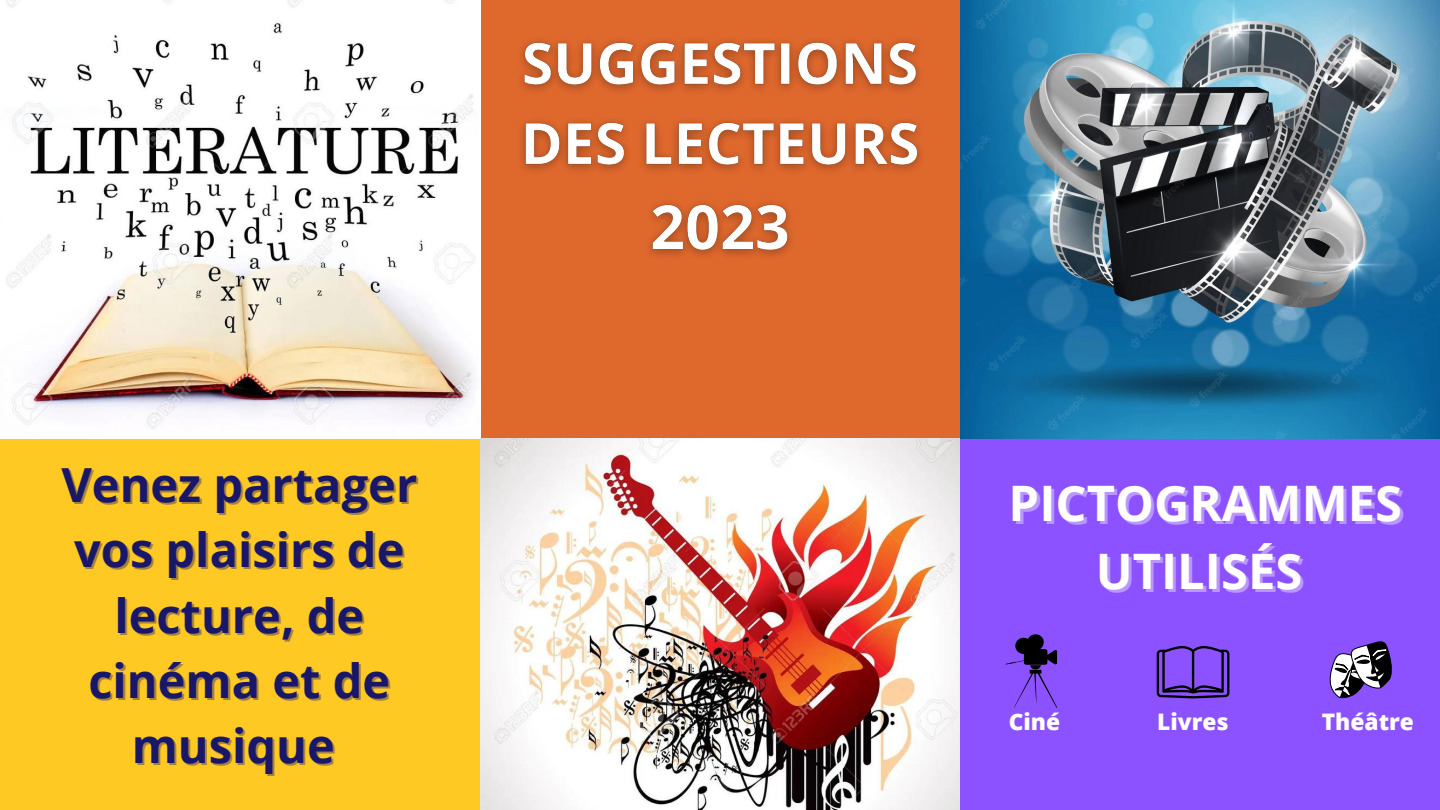
<style>
.page{position:relative;width:1440px;height:810px;background:#8c52ff}
.page>*{position:absolute;margin:0;border:0;box-sizing:border-box;transform-origin:0 0}
.t1{font:700 48.9px/68.2px "Open Sans";color:#fff;text-align:center}
.t2{font:700 47px/65.2px "Open Sans";color:#191769;text-align:center}
.t3{font:800 22.8px "Open Sans";color:#fff}
</style>
<div class="page">
<div style="left:480px;top:0;width:480px;height:439px;background:#df682d"></div>
<div style="left:0;top:404px;width:480px;height:406px;background:#ffc924"></div>
<img style="left:960px;top:0;width:480px;height:439px">
<img style="left:0;top:0;width:480px;height:439px">
<img style="left:480px;top:439px;width:480px;height:371px">
<svg style="left:1005px;top:634px;width:52px;height:74px"></svg>
<svg style="left:1157px;top:646px;width:72px;height:52px"></svg>
<svg style="left:1329px;top:641px;width:63px;height:58px"></svg>
<img style="left:521px;top:40px;width:400px;height:216px">
<p class="t2" style="left:61px;top:451px;width:357px">Venez partager vos plaisirs de lecture, de cinéma et de musique</p>
<p class="t1" style="left:1009px;top:468px;width:395px">PICTOGRAMMES<br>UTILISÉS</p>
<p class="t3" style="left:1009px;top:706px;width:53px">Ciné</p>
<p class="t3" style="left:1157px;top:705px;width:73px">Livres</p>
<p class="t3" style="left:1322px;top:705px;width:94px">Théâtre</p>
</div>
